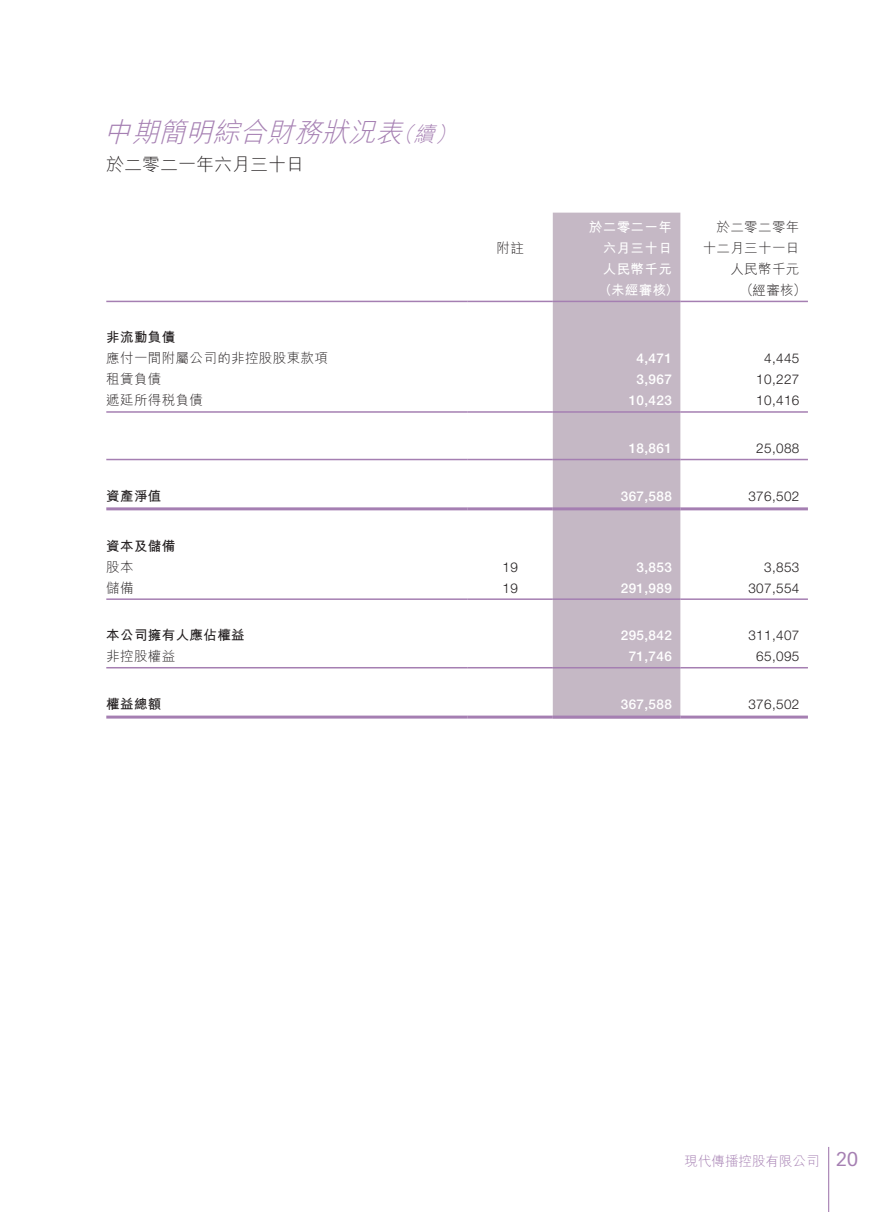
<style>
.page{position:relative;width:893px;height:1212px;background:#fff}
.page>*{position:absolute;margin:0;border:0;box-sizing:border-box;transform-origin:0 0}
.t1{font:italic 300 27px "M Hei HK";color:#a57fb2}
.t2{font:italic 300 21px "M Hei HK";color:#a57fb2}
.t3{font:19.5px "Vectora LT Std";color:#a57fb2}
.t4{font:300 18px "M Hei HK";color:#231f20}
.t5{font:300 13.5px "Helvetica Neue LT Std";letter-spacing:.03em;color:#231f20}
.t6{font:300 13.5px/21px "M Hei HK";letter-spacing:.03em;color:#231f20;text-align:right}
.t7{font:500 13.5px "Helvetica Neue LT Std";letter-spacing:.03em;color:#fff}
.t8{font:700 13.5px "M Hei HK";letter-spacing:.03em;color:#231f20}
.t9{font:700 13.5px/21px "M Hei HK";letter-spacing:.03em;color:#fff;text-align:right}
.t10{font:300 13.5px "M Hei HK";color:#a57fb2}
</style>
<div class="page">
<hr style="left:828px;top:1147px;width:1px;height:65px;background:#a57fb2">
<div style="left:553px;top:213px;width:127px;height:502px;background:#c5b8c5"></div>
<hr style="left:106px;top:301px;width:362px;height:1px;background:#a57fb2">
<hr style="left:468px;top:301px;width:85px;height:1px;background:#a57fb2">
<hr style="left:553px;top:301px;width:127px;height:1px;background:#a57fb2">
<hr style="left:680px;top:301px;width:128px;height:1px;background:#a57fb2">
<hr style="left:106px;top:411px;width:362px;height:2px;background:#a57fb2">
<hr style="left:468px;top:411px;width:85px;height:2px;background:#a57fb2">
<hr style="left:553px;top:411px;width:127px;height:2px;background:#a57fb2">
<hr style="left:680px;top:411px;width:128px;height:2px;background:#a57fb2">
<hr style="left:106px;top:459px;width:362px;height:1px;background:#a57fb2">
<hr style="left:468px;top:459px;width:85px;height:1px;background:#a57fb2">
<hr style="left:553px;top:459px;width:127px;height:1px;background:#a57fb2">
<hr style="left:680px;top:459px;width:128px;height:1px;background:#a57fb2">
<hr style="left:106px;top:507px;width:362px;height:3px;background:#a57fb2">
<hr style="left:468px;top:507px;width:85px;height:3px;background:#a57fb2">
<hr style="left:553px;top:507px;width:127px;height:3px;background:#a57fb2">
<hr style="left:680px;top:507px;width:128px;height:3px;background:#a57fb2">
<hr style="left:106px;top:598px;width:362px;height:2px;background:#a57fb2">
<hr style="left:468px;top:598px;width:85px;height:2px;background:#a57fb2">
<hr style="left:553px;top:598px;width:127px;height:2px;background:#a57fb2">
<hr style="left:680px;top:598px;width:128px;height:2px;background:#a57fb2">
<hr style="left:106px;top:667px;width:362px;height:1px;background:#a57fb2">
<hr style="left:468px;top:667px;width:85px;height:1px;background:#a57fb2">
<hr style="left:553px;top:667px;width:127px;height:1px;background:#a57fb2">
<hr style="left:680px;top:667px;width:128px;height:1px;background:#a57fb2">
<hr style="left:106px;top:715px;width:362px;height:3px;background:#a57fb2">
<hr style="left:468px;top:715px;width:85px;height:3px;background:#a57fb2">
<hr style="left:553px;top:715px;width:127px;height:3px;background:#a57fb2">
<hr style="left:680px;top:715px;width:128px;height:3px;background:#a57fb2">
<h1 class="t1" style="left:104px;top:118px;width:307px">中期簡明綜合財務狀況表</h1>
<h2 class="t2" style="left:414px;top:124px;width:28px">續</h2>
<h2 class="t2" style="left:393px;top:124px;width:28px">（</h2>
<h2 class="t2" style="left:435px;top:124px;width:28px">(</h2>
<h3 class="t4" style="left:106px;top:155px;width:199px">於二零二一年六月三十日</h3>
<p class="t8" style="left:106px;top:328px;width:71px">非流動負債</p>
<p class="t6" style="left:106px;top:348px;width:223px">應付一間附屬公司的非控股股東款項</p>
<p class="t6" style="left:106px;top:369px;width:57px">租賃負債</p>
<p class="t6" style="left:106px;top:390px;width:98px">遞延所得稅負債</p>
<p class="t8" style="left:106px;top:486px;width:57px">資產淨值</p>
<p class="t8" style="left:106px;top:536px;width:71px">資本及儲備</p>
<p class="t6" style="left:106px;top:556px;width:29px">股本</p>
<p class="t6" style="left:106px;top:577px;width:29px">儲備</p>
<p class="t8" style="left:106px;top:625px;width:140px">本公司擁有人應佔權益</p>
<p class="t6" style="left:106px;top:645px;width:71px">非控股權益</p>
<p class="t8" style="left:106px;top:694px;width:57px">權益總額</p>
<p class="t6" style="left:497px;top:237px;width:29px">附註</p>
<p class="t5" style="left:503px;top:559px;width:17px">19</p>
<p class="t5" style="left:503px;top:580px;width:17px">19</p>
<p class="t9" style="left:589px;top:215px;width:84px">於二零二一年六月三十日</p>
<p class="t6" style="left:703px;top:216px;width:98px">於二零二零年十二月三十一日人民幣千元</p>
<p class="t9" style="left:603px;top:257px;width:71px">人民幣千元</p>
<p class="t9" style="left:598px;top:278px;width:82px">（未經審核）</p>
<p class="t6" style="left:740px;top:279px;width:68px">（經審核(</p>
<p class="t7" style="left:637px;top:351px;width:37px">4,471</p>
<p class="t5" style="left:764px;top:350px;width:37px">4,445</p>
<p class="t7" style="left:637px;top:372px;width:37px">3,967</p>
<p class="t5" style="left:756px;top:371px;width:45px">10,227</p>
<p class="t7" style="left:629px;top:393px;width:45px">10,423</p>
<p class="t5" style="left:756px;top:392px;width:45px">10,416</p>
<p class="t7" style="left:629px;top:440px;width:45px">18,861</p>
<p class="t5" style="left:756px;top:440px;width:45px">25,088</p>
<p class="t7" style="left:621px;top:488px;width:53px">367,588</p>
<p class="t5" style="left:748px;top:487px;width:53px">376,502</p>
<p class="t7" style="left:637px;top:559px;width:37px">3,853</p>
<p class="t5" style="left:764px;top:559px;width:37px">3,853</p>
<p class="t7" style="left:621px;top:580px;width:53px">291,989</p>
<p class="t5" style="left:748px;top:580px;width:53px">307,554</p>
<p class="t7" style="left:621px;top:627px;width:53px">295,842</p>
<p class="t5" style="left:748px;top:627px;width:53px">311,407</p>
<p class="t7" style="left:629px;top:648px;width:45px">71,746</p>
<p class="t5" style="left:756px;top:648px;width:45px">65,095</p>
<p class="t7" style="left:621px;top:696px;width:53px">367,588</p>
<p class="t5" style="left:748px;top:696px;width:53px">376,502</p>
<p class="t10" style="left:685px;top:1154px;width:136px">現代傳播控股有限公司</p>
<h3 class="t3" style="left:836px;top:1148px;width:23px">20</h3>
</div>
